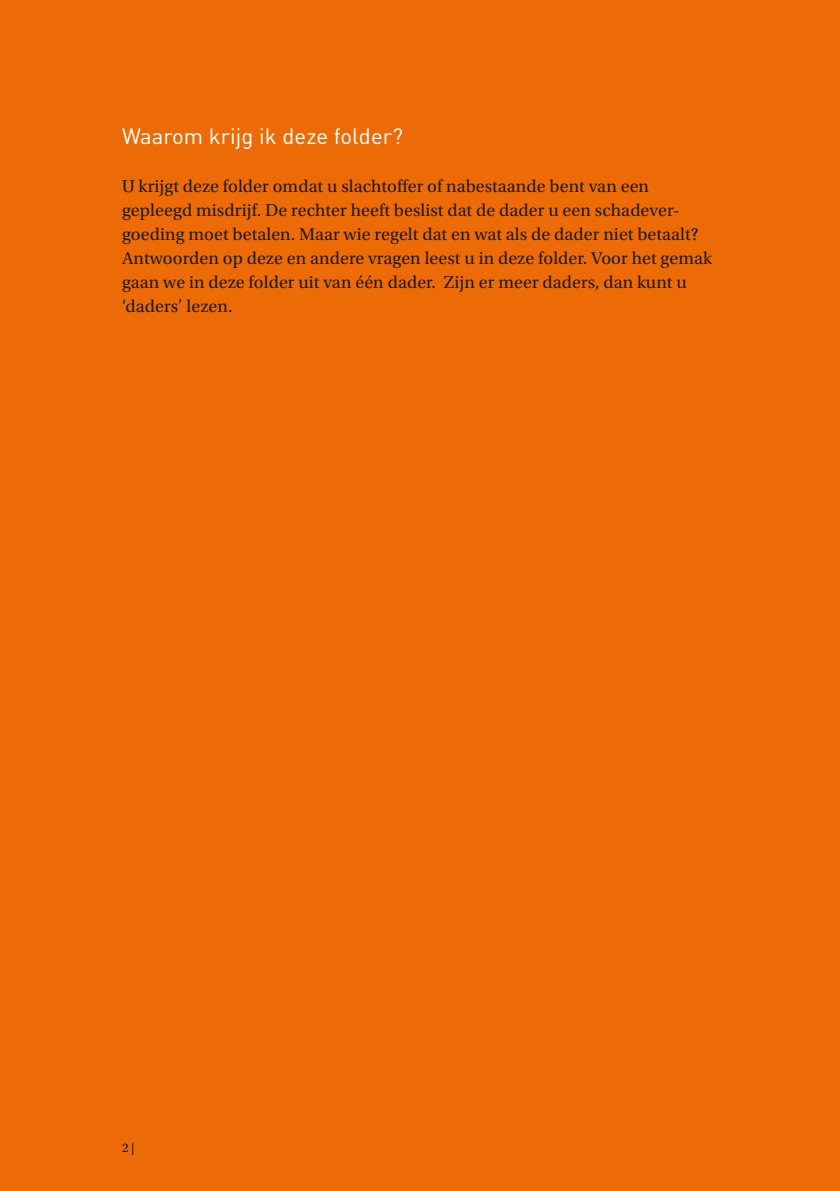
<style>
.page{position:relative;width:840px;height:1191px;background:#fff}
.page>*{position:absolute;margin:0;border:0;box-sizing:border-box;transform-origin:0 0}
._03_Paragraafkop{font:22px "DIN";letter-spacing:.005em;color:#fff}
._00_Platte_tekst{font:18px/24px "Utopia Std";letter-spacing:.005em;color:#1d1d1b}
.t1{font:13px "Utopia Std";color:#001d37}
</style>
<div class="page">
<div style="left:0;top:0;width:839px;height:1191px;background:#ed6b06"></div>
<h2 class="_03_Paragraafkop" style="left:122px;top:124px;width:282px">Waarom krijg ik deze folder?</h2>
<p class="_00_Platte_tekst" style="left:122px;top:174px;width:591px">U krijgt deze folder omdat u slachtoffer of nabestaande bent van een gepleegd misdrijf. De rechter heeft beslist dat de dader u een schadever&shy;goeding moet betalen. Maar wie regelt dat en wat als de dader niet betaalt?<br>Antwoorden op deze en andere vragen leest u in deze folder. Voor het gemak gaan we in deze folder uit van één dader. Zijn er meer daders, dan kunt u ‘daders’ lezen.</p>
<p class="t1" style="left:122px;top:1141px;width:14px">2 |</p>
</div>
